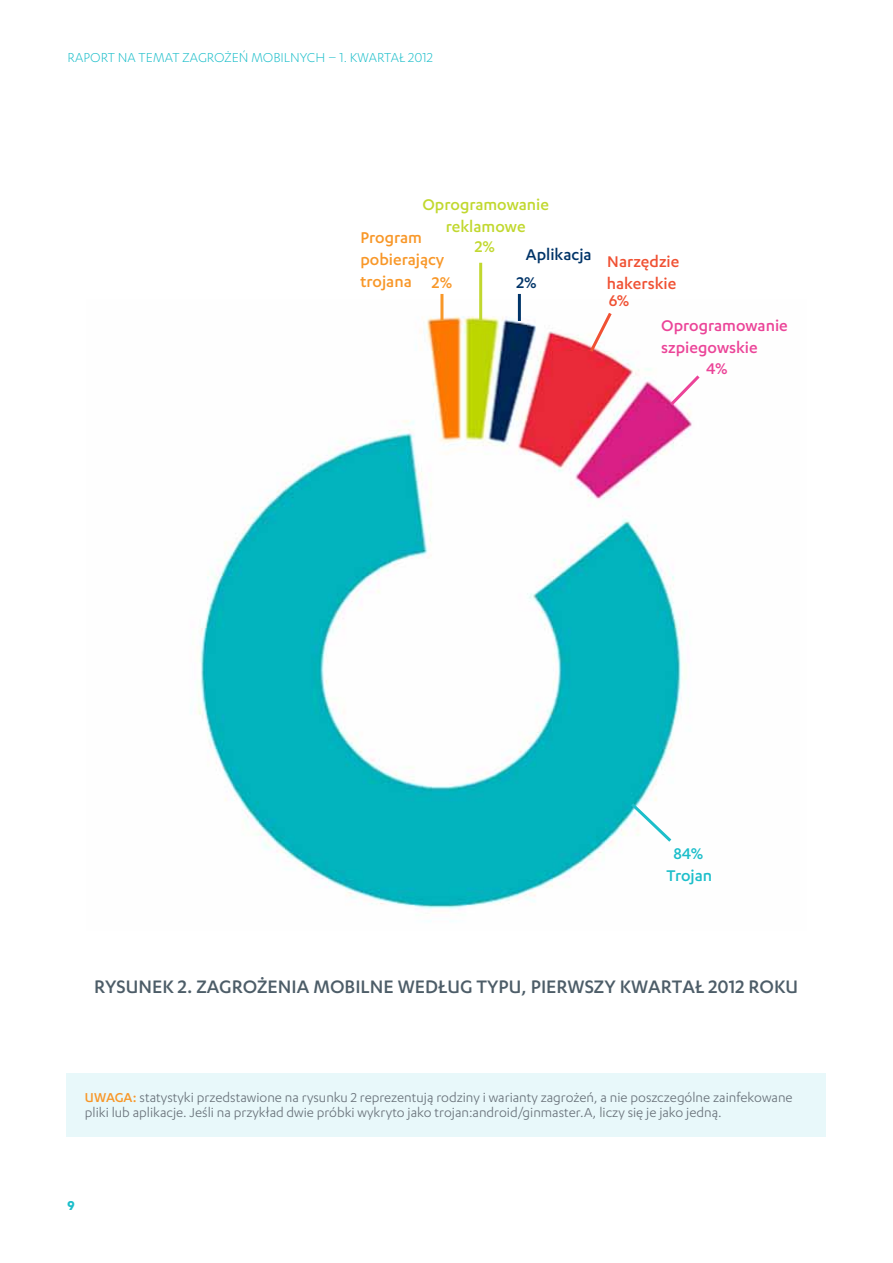
<style>
.page{position:relative;width:893px;height:1263px;background:#fff}
.page>*{position:absolute;margin:0;border:0;box-sizing:border-box;transform-origin:0 0}
.t1{font:500 21px "F Secure Sans";color:#4d5d68}
.t2{font:500 18px/28.8px "F Secure Sans";color:#f05133;text-align:right}
.t3{font:500 18px/21.6px "F Secure Sans";color:#eb4498}
.t4{font:500 18px/21.6px "F Secure Sans";color:#f89728}
.t5{font:500 18px/21.6px "F Secure Sans";color:#c1d82f;text-align:center}
.t6{font:500 18px "F Secure Sans";color:#1cbeca}
.t7{font:500 18px "F Secure Sans";color:#003468}
.t8{font:15px/15px "F Secure Sans";color:#6a737b}
.t9{font:300 15px "F Secure Sans";color:#1cbeca}
.t10{font:500 15px "F Secure Sans";color:#f89728}
.t11{font:700 15px "F Secure Sans";color:#1cbeca}
.s1{color:#003468}
.s2{font-weight:500;color:#f89728}
</style>
<div class="page">
<img style="left:191px;top:300px;width:501px;height:622px">
<svg style="left:628px;top:800px;width:46px;height:45px"></svg>
<svg style="left:667px;top:372px;width:33px;height:37px"></svg>
<svg style="left:587px;top:309px;width:27px;height:46px"></svg>
<hr style="left:479px;top:263px;width:3px;height:58px;background:#c1d82f">
<hr style="left:440px;top:294px;width:3px;height:27px;background:#f89728">
<hr style="left:518px;top:294px;width:3px;height:27px;background:#003468">
<div style="left:67px;top:1073px;width:759px;height:64px;background:#e8f8fa"></div>
<p class="t9" style="left:68px;top:49px;width:367px">RAPORT NA TEMAT ZAGROŻEŃ MOBILNYCH – 1. KWARTAŁ 2012</p>
<p class="t5" style="left:422px;top:194px;width:128px">Oprogramowanie reklamowe</p>
<p class="t2" style="left:526px;top:240px;width:155px"><span class="s1">Aplikacja</span> Narzędzie hakerskie</p>
<p class="t3" style="left:661px;top:314px;width:128px">Oprogramowanie szpiegowskie</p>
<p class="t4" style="left:360px;top:227px;width:86px">Program pobierający trojana</p>
<p class="t5" style="left:475px;top:235px;width:22px">2%</p>
<p class="t4" style="left:432px;top:271px;width:22px">2%</p>
<p class="t7" style="left:516px;top:273px;width:22px">2%</p>
<p class="t2" style="left:609px;top:286px;width:22px">6%</p>
<p class="t3" style="left:706px;top:357px;width:23px">4%</p>
<p class="t6" style="left:673px;top:843px;width:31px">84%</p>
<p class="t6" style="left:667px;top:866px;width:47px">Trojan</p>
<h1 class="t1" style="left:94px;top:975px;width:706px">Rysunek 2. Zagrożenia mobilne według typu, pierwszy kwartał 2012 roku</h1>
<p class="t8" style="left:85px;top:1089px;width:709px;text-indent:48px"><span class="s2">:</span> statystyki przedstawione na rysunku 2 reprezentują rodziny i warianty zagrożeń, a nie poszczególne zainfekowane pliki lub aplikacje. Jeśli na przykład dwie próbki wykryto jako trojan:android/ginmaster.A, liczy się je jako jedną.</p>
<p class="t10" style="left:85px;top:1089px;width:11px">UWAGA</p>
<p class="t11" style="left:68px;top:1197px;width:9px">9</p>
</div>
